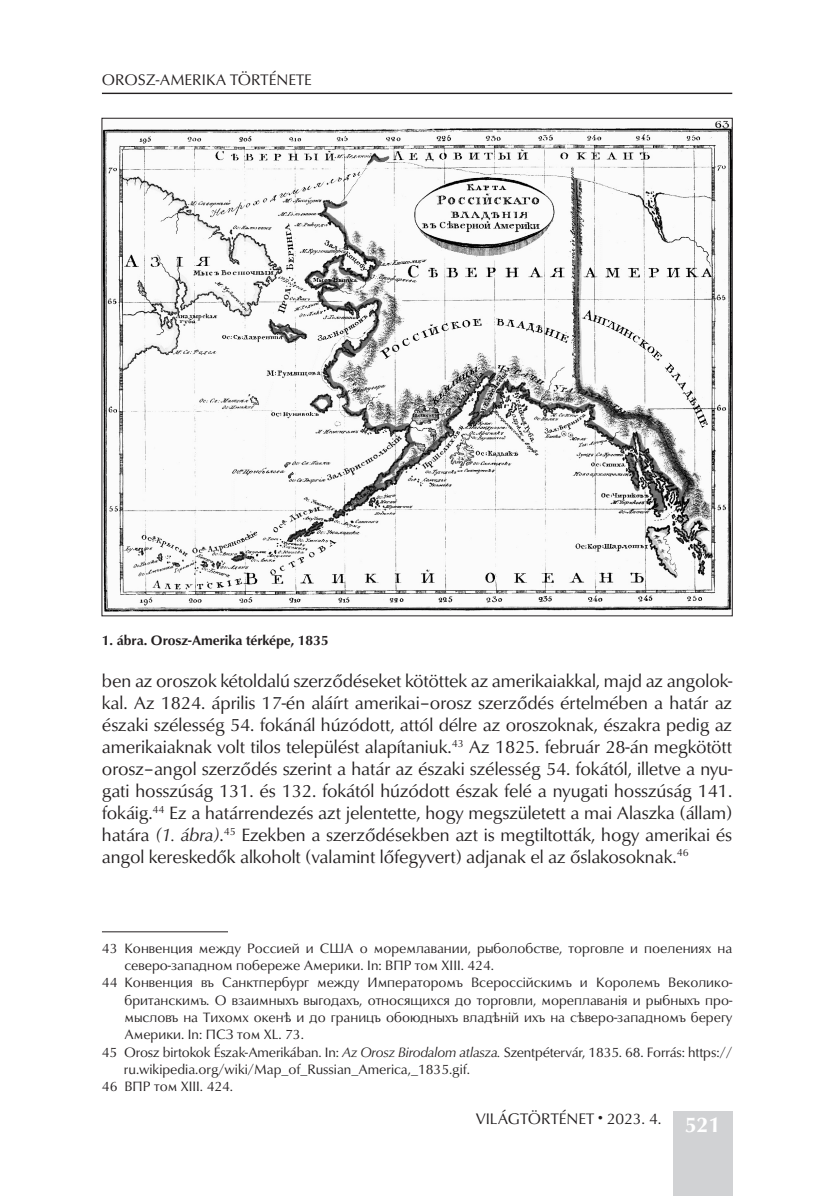
<style>
.page{position:relative;width:837px;height:1196px;background:#fff}
.page>*{position:absolute;margin:0;border:0;box-sizing:border-box;transform-origin:0 0}
.t1{font:700 21.88px "Classico URW";color:#fff}
.Body_text{font:18.38px/21.9px "Classico URW";letter-spacing:-.005em;color:#231f20;text-align:justify}
.t2{font:15.75px "Classico URW";color:#231f20}
.Jegyzet_szöveg{font:14px/17.3px "Classico URW";color:#231f20}
.képala{font:700 14px "Classico URW";color:#231f20}
.s1{font-style:italic}
.s2{font-family:"Times New Roman"}
</style>
<div class="page">
<hr style="left:102px;top:93px;width:630px;height:1px;background:#231f20">
<div style="left:672px;top:1111px;width:60px;height:84px;background:#d1d2d4"></div>
<hr style="left:102px;top:931px;width:126px;height:1px;background:#231f20">
<img style="left:103px;top:120px;width:627px;height:492px">
<p class="t2" style="left:102px;top:69px;width:211px">OROSZ-AMERIKA TÖRTÉNETE</p>
<p class="képala" style="left:102px;top:631px;width:228px">1. ábra. Orosz-Amerika térképe, 1835</p>
<p class="Body_text" style="left:102px;top:670px;width:632px">ben az oroszok kétoldalú szerződéseket kötöttek az amerikaiakkal, majd az angolok&shy;kal. Az 1824. április 17-én aláírt amerikai–orosz szerződés értelmében a határ az északi szélesség 54. fokánál húzódott, attól délre az oroszoknak, északra pedig az amerikaiaknak volt tilos települést alapítaniuk.<sup>43</sup> Az 1825. február 28-án megkötött orosz–angol szerződés szerint a határ az északi szélesség 54. fokától, illetve a nyu&shy;gati hosszúság 131. és 132. fokától húzódott észak felé a nyugati hosszúság 141. fokáig.<sup>44</sup> Ez a határrendezés azt jelentette, hogy megszületett a mai Alaszka (állam) határa <span class="s1">(1. ábra)</span>.<sup>45</sup> Ezekben a szerződésekben azt is megtiltották, hogy amerikai és angol kereskedők alkoholt (valamint lőfegyvert) adjanak el az őslakosoknak.<sup>46</sup></p>
<p class="Jegyzet_szöveg" style="left:124px;top:939px;width:609px;text-indent:-22px">43 Конвенция между Россией и США о моремлавании, рыболобстве, торговле и поелениях на северо-западном побереже Америки. In: ВПР том XIII. 424.</p>
<p class="Jegyzet_szöveg" style="left:124px;top:973px;width:609px;text-align:justify;text-indent:-22px">44 Конвенция въ Санктпербург между Императоромъ Всероссiйскимъ и Королемъ Веколико&shy;британскимъ. О взаимныхъ выгодахъ, относящихся до торговли, мореплаванiя и рыбныхъ про&shy;мысловъ на Тихомх окен<span class="s2">ѣ</span> и до границъ обоюдныхъ влад<span class="s2">ѣ</span>нiй ихъ на с<span class="s2">ѣ</span>веро-западномъ берегу Америки. In: ПСЗ том XL. 73.</p>
<p class="Jegyzet_szöveg" style="left:124px;top:1043px;width:610px;text-indent:-22px">45 Orosz birtokok Észak-Amerikában. In: <span class="s1">Az Orosz Birodalom atlasza.</span> Szentpétervár, 1835. 68. Forrás: https:// ru.wikipedia.org/wiki/Map_of_Russian_America,_1835.gif.</p>
<p class="Jegyzet_szöveg" style="left:102px;top:1077px;width:133px">46 ВПР том XIII. 424.</p>
<p class="t2" style="left:475px;top:1107px;width:187px">VILÁGTÖRTÉNET <sup>●</sup> 2023. 4.</p>
<p class="t1" style="left:684px;top:1110px;width:37px">521</p>
</div>
